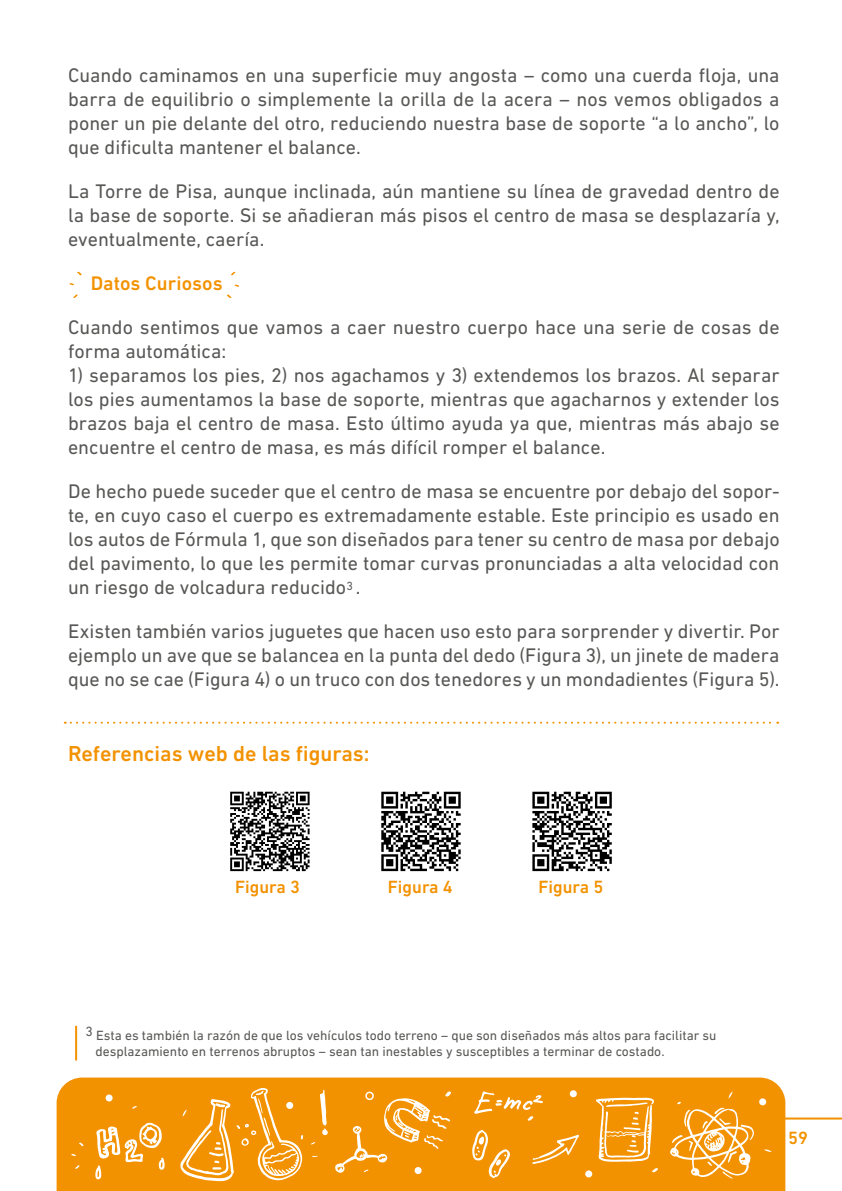
<style>
.page{position:relative;width:842px;height:1191px;background:#fff}
.page>*{position:absolute;margin:0;border:0;box-sizing:border-box;transform-origin:0 0}
.t1{font:500 22px "DIN Next LT Pro";color:#f39200}
.t2{font:20px/24px "DIN Next LT Pro";color:#575756;text-align:justify}
.t3{font:500 20px "DIN Next LT Pro";color:#f39200}
.t4{font:500 18px "DIN Next LT Pro";color:#f39200}
.t5{font:13.6px/16.4px "DIN Next LT Pro";color:#575756}
</style>
<div class="page">
<div style="left:57px;top:1077px;width:728px;height:114px;background:#f39200"></div>
<div style="left:585px;top:1170px;width:7px;height:7px;background:#fff;border-radius:50%"></div>
<div style="left:570px;top:1090px;width:7px;height:7px;background:#fff;border-radius:50%"></div>
<div style="left:106px;top:1094px;width:7px;height:7px;background:#fff;border-radius:50%"></div>
<div style="left:759px;top:1098px;width:7px;height:7px;background:#fff;border-radius:50%"></div>
<svg style="left:75px;top:1165px;width:5px;height:4px"></svg>
<svg style="left:71px;top:1153px;width:6px;height:3px"></svg>
<svg style="left:79px;top:1142px;width:5px;height:4px"></svg>
<svg style="left:311px;top:1141px;width:5px;height:3px"></svg>
<svg style="left:312px;top:1155px;width:6px;height:2px"></svg>
<svg style="left:132px;top:1106px;width:5px;height:3px"></svg>
<svg style="left:764px;top:1149px;width:8px;height:3px"></svg>
<svg style="left:652px;top:1168px;width:6px;height:4px"></svg>
<svg style="left:532px;top:1134px;width:47px;height:30px"></svg>
<svg style="left:335px;top:1090px;width:117px;height:83px;background:#f49f1f"></svg>
<svg style="left:596px;top:1097px;width:58px;height:64px;background:#f5ae42"></svg>
<svg style="left:472px;top:1129px;width:38px;height:49px;background:#f5a733"></svg>
<svg style="left:670px;top:1091px;width:84px;height:87px;background:#f5a835"></svg>
<svg style="left:320px;top:1089px;width:8px;height:46px"></svg>
<svg style="left:474px;top:1091px;width:69px;height:29px;background:#f4a32a"></svg>
<svg style="left:180px;top:1087px;width:123px;height:94px;background:#f4a42b"></svg>
<svg style="left:95px;top:1122px;width:70px;height:57px"></svg>
<hr style="left:783px;top:1117px;width:59px;height:2px;background:#f39200">
<svg style="left:73px;top:294px;width:5px;height:4px"></svg>
<svg style="left:77px;top:272px;width:5px;height:3px"></svg>
<svg style="left:231px;top:272px;width:4px;height:4px"></svg>
<svg style="left:227px;top:294px;width:5px;height:4px"></svg>
<hr style="left:75px;top:1025px;width:2px;height:35px;background:#f39200">
<svg style="left:230px;top:791px;width:80px;height:80px"></svg>
<svg style="left:381px;top:791px;width:80px;height:80px"></svg>
<svg style="left:532px;top:791px;width:80px;height:80px"></svg>
<svg style="left:65px;top:721px;width:713px;height:2px"></svg>
<p class="t2" style="left:68px;top:63px;width:713px">Cuando caminamos en una superficie muy angosta – como una cuerda floja, una barra de equilibrio o simplemente la orilla de la acera – nos vemos obligados a poner un pie delante del otro, reduciendo nuestra base de soporte “a lo ancho”, lo que dificulta mantener el balance.</p>
<p class="t2" style="left:68px;top:179px;width:713px">La Torre de Pisa, aunque inclinada, aún mantiene su línea de gravedad dentro de la base de soporte. Si se añadieran más pisos el centro de masa se desplazaría y, eventualmente, caería.</p>
<p class="t3" style="left:91px;top:271px;width:133px">Datos Curiosos</p>
<p class="t2" style="left:68px;top:315px;width:713px">Cuando sentimos que vamos a caer nuestro cuerpo hace una serie de cosas de forma automática:</p>
<p class="t2" style="left:68px;top:363px;width:713px">1) separamos los pies, 2) nos agachamos y 3) extendemos los brazos. Al separar los pies aumentamos la base de soporte, mientras que agacharnos y extender los brazos baja el centro de masa. Esto último ayuda ya que, mientras más abajo se encuentre el centro de masa, es más difícil romper el balance.</p>
<p class="t2" style="left:68px;top:479px;width:713px">De hecho puede suceder que el centro de masa se encuentre por debajo del sopor&shy;te, en cuyo caso el cuerpo es extremadamente estable. Este principio es usado en los autos de Fórmula 1, que son diseñados para tener su centro de masa por debajo del pavimento, lo que les permite tomar curvas pronunciadas a alta velocidad con un riesgo de volcadura reducido<sup>3</sup> .</p>
<p class="t2" style="left:68px;top:619px;width:713px">Existen también varios juguetes que hacen uso esto para sorprender y divertir. Por ejemplo un ave que se balancea en la punta del dedo (Figura 3), un jinete de madera que no se cae (Figura 4) o un truco con dos tenedores y un mondadientes (Figura 5).</p>
<p class="t1" style="left:68px;top:740px;width:303px">Referencias web de las figuras:</p>
<p class="t4" style="left:235px;top:876px;width:67px">Figura 3</p>
<p class="t4" style="left:388px;top:876px;width:67px">Figura 4</p>
<p class="t4" style="left:538px;top:876px;width:67px">Figura 5</p>
<p class="t5" style="left:95px;top:1026px;width:623px;text-indent:-10px">3 Esta es también la razón de que los vehículos todo terreno – que son diseñados más altos para facilitar su desplazamiento en terrenos abruptos – sean tan inestables y susceptibles a terminar de costado.</p>
<p class="t4" style="left:788px;top:1127px;width:21px">59</p>
</div>
